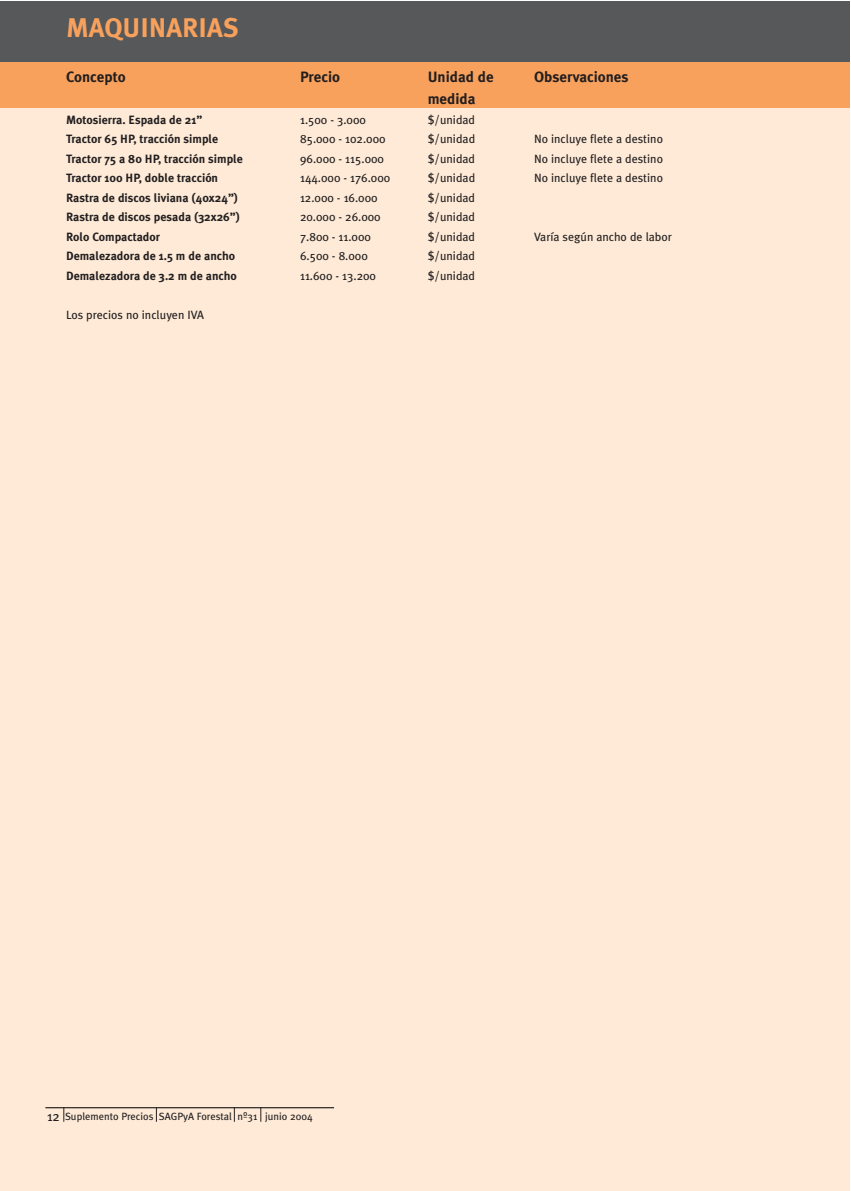
<style>
.page{position:relative;width:851px;height:1191px;background:#fff}
.page>*{position:absolute;margin:0;border:0;box-sizing:border-box;transform-origin:0 0}
.t1{font:700 27px "Meta Plus";color:#f8a15c}
.t2{font:700 15px "Meta Plus";color:#231f20}
.t3{font:12px "Meta Plus";color:#231f20}
.t4{font:700 12px "Meta Plus";color:#231f20}
.t5{font:10.5px "Meta Plus";color:#231f20}
.s1{font-size:13.5px}
</style>
<div class="page">
<div style="left:0;top:1px;width:849px;height:1190px;background:#feead7"></div>
<div style="left:0;top:1px;width:849px;height:78px;background:#57585a"></div>
<div style="left:0;top:63px;width:849px;height:45px;background:#f8a15c"></div>
<svg style="left:260px;top:1108px;width:1px;height:13px"></svg>
<svg style="left:234px;top:1108px;width:1px;height:13px"></svg>
<svg style="left:156px;top:1108px;width:1px;height:13px"></svg>
<svg style="left:64px;top:1108px;width:1px;height:13px"></svg>
<hr style="left:45px;top:1107px;width:289px;height:1px;background:#231f20">
<h1 class="t1" style="left:66px;top:12px;width:174px">MAQUINARIAS</h1>
<p class="t2" style="left:66px;top:68px;width:61px">Concepto</p>
<p class="t2" style="left:300px;top:68px;width:41px">Precio</p>
<p class="t2" style="left:427px;top:68px;width:68px">Unidad de</p>
<p class="t2" style="left:534px;top:68px;width:96px">Observaciones</p>
<p class="t2" style="left:427px;top:90px;width:49px">medida</p>
<p class="t4" style="left:66px;top:113px;width:138px">Motosierra. Espada de 21”</p>
<p class="t3" style="left:300px;top:113px;width:67px">1.500 - 3.000</p>
<p class="t3" style="left:427px;top:113px;width:49px">$/unidad</p>
<p class="t4" style="left:66px;top:132px;width:154px">Tractor 65 HP, tracción simple</p>
<p class="t3" style="left:300px;top:132px;width:87px">85.000 - 102.000</p>
<p class="t3" style="left:427px;top:132px;width:49px">$/unidad</p>
<p class="t3" style="left:534px;top:132px;width:130px">No incluye flete a destino</p>
<p class="t4" style="left:66px;top:152px;width:178px">Tractor 75 a 80 HP, tracción simple</p>
<p class="t3" style="left:300px;top:152px;width:85px">96.000 - 115.000</p>
<p class="t3" style="left:427px;top:152px;width:49px">$/unidad</p>
<p class="t3" style="left:534px;top:152px;width:130px">No incluye flete a destino</p>
<p class="t4" style="left:66px;top:171px;width:154px">Tractor 100 HP, doble tracción</p>
<p class="t3" style="left:300px;top:171px;width:92px">144.000 - 176.000</p>
<p class="t3" style="left:427px;top:171px;width:49px">$/unidad</p>
<p class="t3" style="left:534px;top:171px;width:130px">No incluye flete a destino</p>
<p class="t4" style="left:66px;top:191px;width:173px">Rastra de discos liviana (40x24”)</p>
<p class="t3" style="left:300px;top:191px;width:79px">12.000 - 16.000</p>
<p class="t3" style="left:427px;top:191px;width:49px">$/unidad</p>
<p class="t4" style="left:66px;top:210px;width:175px">Rastra de discos pesada (32x26”)</p>
<p class="t3" style="left:300px;top:210px;width:82px">20.000 - 26.000</p>
<p class="t3" style="left:427px;top:210px;width:49px">$/unidad</p>
<p class="t4" style="left:66px;top:230px;width:96px">Rolo Compactador</p>
<p class="t3" style="left:300px;top:230px;width:72px">7.800 - 11.000</p>
<p class="t3" style="left:427px;top:230px;width:49px">$/unidad</p>
<p class="t3" style="left:534px;top:230px;width:139px">Varía según ancho de labor</p>
<p class="t4" style="left:66px;top:249px;width:171px">Demalezadora de 1.5 m de ancho</p>
<p class="t3" style="left:300px;top:249px;width:69px">6.500 - 8.000</p>
<p class="t3" style="left:427px;top:249px;width:49px">$/unidad</p>
<p class="t4" style="left:66px;top:269px;width:172px">Demalezadora de 3.2 m de ancho</p>
<p class="t3" style="left:300px;top:269px;width:77px">11.600 - 13.200</p>
<p class="t3" style="left:427px;top:269px;width:49px">$/unidad</p>
<p class="t3" style="left:66px;top:308px;width:139px">Los precios no incluyen IVA</p>
<p class="t5" style="left:47px;top:1110px;width:267px"><span class="s1">12</span> Suplemento Precios SAGPyA Forestal nº31 junio 2004</p>
</div>
